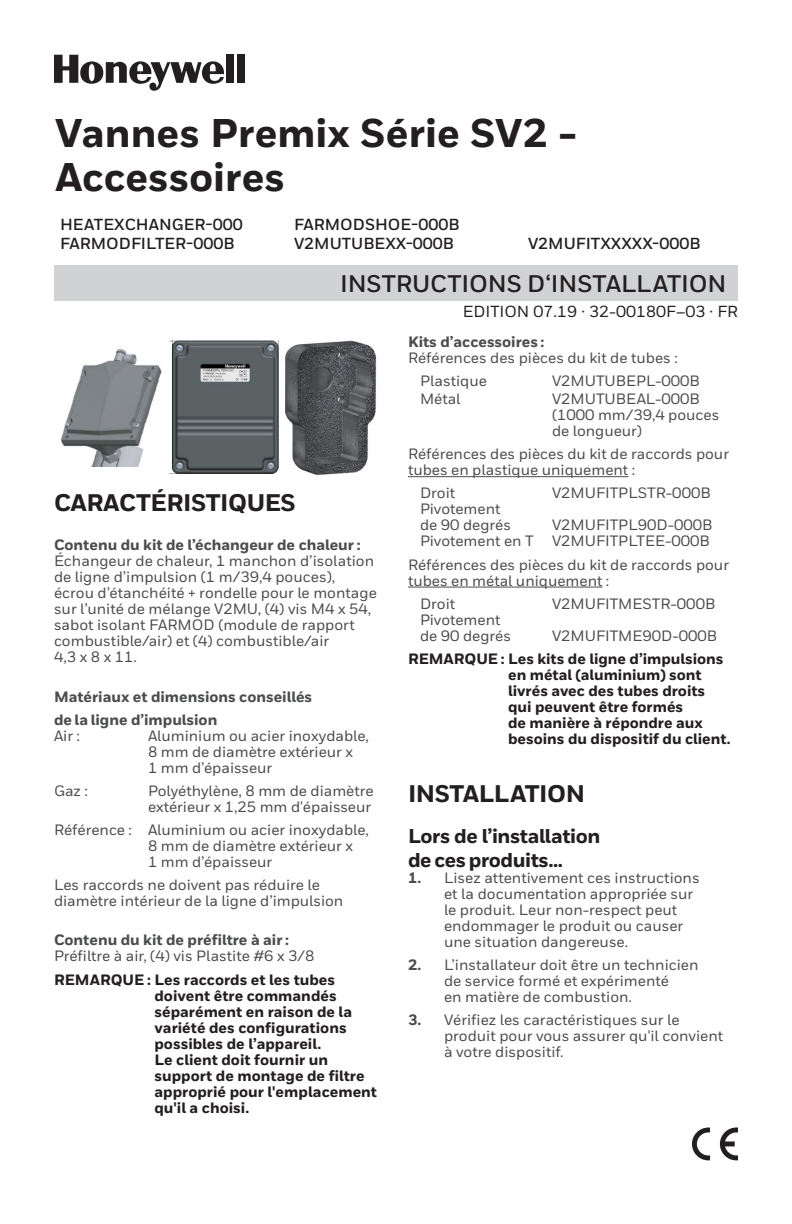
<style>
.page{position:relative;width:792px;height:1224px;background:#fff}
.page>*{position:absolute;margin:0;border:0;box-sizing:border-box;transform-origin:0 0}
.t1{font:800 40px/44px "Honeywell Sans";color:#231f20}
.t2{font:800 24px "Honeywell Sans";letter-spacing:-.02em;color:#231f20}
.t3{font:700 24px "Honeywell Sans";letter-spacing:-.005em;color:#231f20}
.t4{font:800 20px/24px "Honeywell Sans";letter-spacing:-.02em;color:#231f20}
.t5{font:700 16px/19.2px "Honeywell Sans";color:#231f20}
.t6{font:500 16px "Honeywell Sans";color:#231f20}
.t7{font:500 15px/16px "Honeywell Sans";color:#4b4c4d}
.t8{font:800 15px/16px "Honeywell Sans";color:#231f20}
.t9{font:800 15px/23px "Honeywell Sans";color:#4b4c4d}
.s1{font-weight:800}
</style>
<div class="page">
<div style="left:226px;top:55px;width:8px;height:28px;background:#231f20"></div>
<div style="left:237px;top:55px;width:8px;height:28px;background:#231f20"></div>
<svg style="left:54px;top:55px;width:170px;height:36px"></svg>
<svg style="left:692px;top:1128px;width:18px;height:32px"></svg>
<svg style="left:720px;top:1128px;width:18px;height:32px"></svg>
<div style="left:54px;top:265px;width:684px;height:36px;background:#d1d2d4"></div>
<hr style="left:408px;top:476px;width:220px;height:1px;background:#4b4c4d">
<hr style="left:408px;top:587px;width:194px;height:1px;background:#4b4c4d">
<img style="left:285px;top:340px;width:92px;height:135px">
<img style="left:170px;top:341px;width:109px;height:133px">
<img style="left:60px;top:349px;width:102px;height:118px">
<h1 class="t1" style="left:55px;top:113px;width:524px">Vannes Premix Série SV2 -<br>Accessoires</h1>
<p class="t5" style="left:60px;top:215px;width:184px">HEATEXCHANGER-000<br>FARMODFILTER-000B</p>
<p class="t5" style="left:294px;top:215px;width:167px">FARMODSHOE-000B<br>V2MUTUBEXX-000B</p>
<p class="t5" style="left:528px;top:234px;width:174px">V2MUFITXXXXX-000B</p>
<h2 class="t3" style="left:340px;top:269px;width:388px">INSTRUCTIONS D‘INSTALLATION</h2>
<p class="t6" style="left:463px;top:302px;width:277px">EDITION 07.19 · 32-00180F–03 · FR</p>
<h2 class="t2" style="left:54px;top:488px;width:243px">CARACTÉRISTIQUES</h2>
<p class="t9" style="left:54px;top:534px;width:308px">Contenu du kit de l’échangeur de chaleur :</p>
<p class="t7" style="left:54px;top:553px;width:324px">Échangeur de chaleur, 1 manchon d’isolation de ligne d’impulsion (1 m/39,4 pouces), écrou d’étanchéité + rondelle pour le montage sur l’unité de mélange V2MU, (4) vis M4 x 54, sabot isolant FARMOD (module de rapport combustible/air) et (4) combustible/air<br>4,3 x 8 x 11.</p>
<p class="t9" style="left:54px;top:685px;width:260px">Matériaux et dimensions conseillés de la ligne d’impulsion</p>
<p class="t7" style="left:54px;top:728px;width:28px">Air :</p>
<p class="t7" style="left:148px;top:728px;width:223px">Aluminium ou acier inoxydable,<br>8 mm de diamètre extérieur x<br>1 mm d’épaisseur</p>
<p class="t7" style="left:54px;top:783px;width:35px">Gaz :</p>
<p class="t7" style="left:148px;top:783px;width:227px">Polyéthylène, 8 mm de diamètre extérieur x 1,25 mm d'épaisseur</p>
<p class="t7" style="left:148px;top:822px;width:223px;text-indent:-94px">Référence : Aluminium ou acier inoxydable,<br>8 mm de diamètre extérieur x<br>1 mm d’épaisseur</p>
<p class="t7" style="left:54px;top:877px;width:291px">Les raccords ne doivent pas réduire le diamètre intérieur de la ligne d’impulsion</p>
<p class="t9" style="left:54px;top:929px;width:237px">Contenu du kit de préfiltre à air :</p>
<p class="t7" style="left:54px;top:948px;width:262px">Préfiltre à air, (4) vis Plastite #6 x 3/8</p>
<p class="t8" style="left:154px;top:972px;width:224px;text-indent:-100px">REMARQUE : Les raccords et les tubes doivent être commandés séparément en raison de la variété des configurations possibles de l’appareil.<br>Le client doit fournir un support de montage de filtre approprié pour l'emplacement qu'il a choisi.</p>
<p class="t9" style="left:408px;top:331px;width:138px">Kits d’accessoires :</p>
<p class="t7" style="left:420px;top:346px;width:259px;line-height:23.2px;text-indent:-12px">Références des pièces du kit de tubes :<br>Plastique</p>
<p class="t7" style="left:552px;top:373px;width:149px">V2MUTUBEPL-000B</p>
<p class="t7" style="left:420px;top:391px;width:42px">Métal</p>
<p class="t7" style="left:552px;top:391px;width:169px">V2MUTUBEAL-000B (1000 mm/39,4 pouces de longueur)</p>
<p class="t7" style="left:408px;top:446px;width:323px">Références des pièces du kit de raccords pour tubes en plastique uniquement :</p>
<p class="t7" style="left:420px;top:485px;width:37px">Droit</p>
<p class="t7" style="left:552px;top:485px;width:160px">V2MUFITPLSTR-000B</p>
<p class="t7" style="left:420px;top:501px;width:93px">Pivotement de 90 degrés</p>
<p class="t7" style="left:420px;top:517px;width:294px;text-align:right">V2MUFITPL90D-000B<br>Pivotement en T V2MUFITPLTEE-000B</p>
<p class="t7" style="left:408px;top:557px;width:323px">Références des pièces du kit de raccords pour tubes en métal uniquement :</p>
<p class="t7" style="left:420px;top:596px;width:37px">Droit</p>
<p class="t7" style="left:552px;top:596px;width:165px">V2MUFITMESTR-000B</p>
<p class="t7" style="left:420px;top:612px;width:93px">Pivotement de 90 degrés</p>
<p class="t7" style="left:552px;top:628px;width:167px">V2MUFITME90D-000B</p>
<p class="t8" style="left:508px;top:651px;width:224px;text-indent:-100px">REMARQUE : Les kits de ligne d’impulsions en métal (aluminium) sont livrés avec des tubes droits qui peuvent être formés<br>de manière à répondre aux besoins du dispositif du client.</p>
<h2 class="t2" style="left:408px;top:779px;width:179px">INSTALLATION</h2>
<h3 class="t4" style="left:408px;top:825px;width:194px">Lors de l’installation de ces produits...</h3>
<p class="t7" style="left:444px;top:870px;width:257px;text-indent:-36px"><span class="s1">1.</span> Lisez attentivement ces instructions et la documentation appropriée sur le produit. Leur non-respect peut endommager le produit ou causer une situation dangereuse.</p>
<p class="t7" style="left:444px;top:957px;width:256px;text-indent:-36px"><span class="s1">2.</span> L’installateur doit être un technicien de service formé et expérimenté<br>en matière de combustion.</p>
<p class="t7" style="left:444px;top:1012px;width:281px;text-indent:-36px"><span class="s1">3.</span> Vérifiez les caractéristiques sur le produit pour vous assurer qu'il convient à votre dispositif.</p>
</div>
